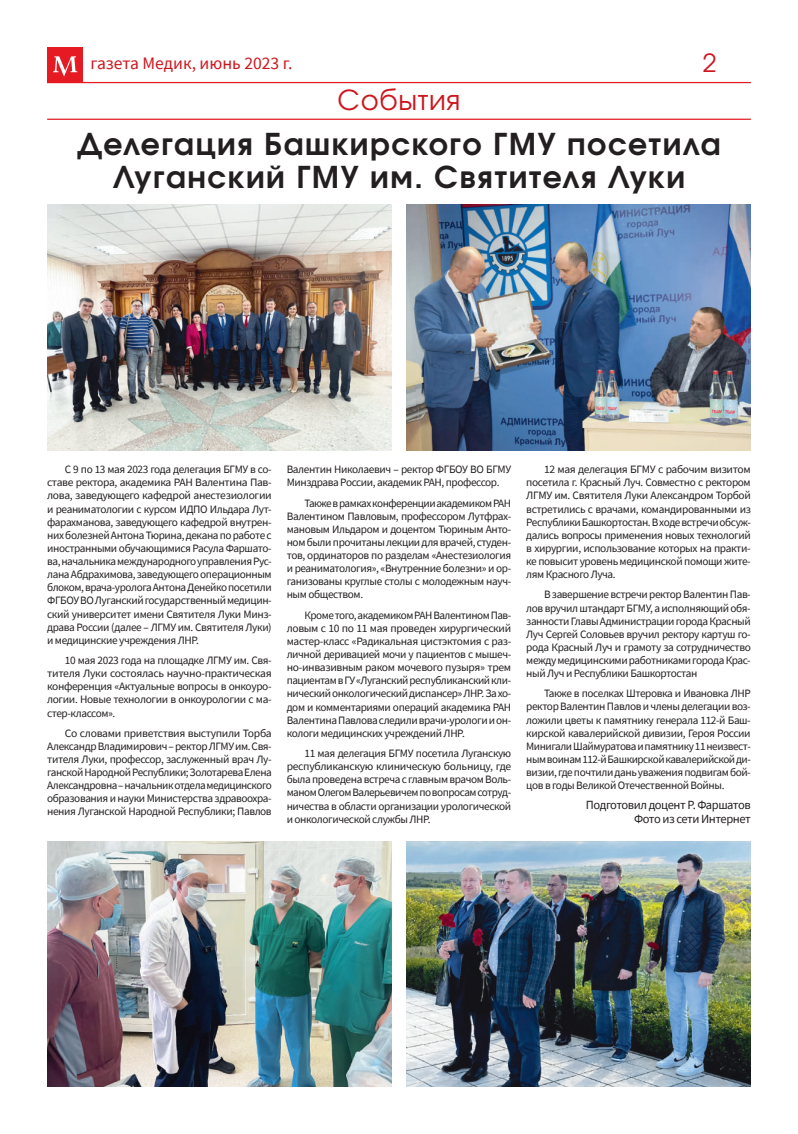
<style>
.page{position:relative;width:798px;height:1134px;background:#fff}
.page>*{position:absolute;margin:0;border:0;box-sizing:border-box;transform-origin:0 0}
.t1{font:700 30px/32.5px "Evolventa";letter-spacing:.05em;color:#231f20;text-align:center}
.t2{font:27.5px "Evolventa";letter-spacing:.025em;color:#cd151d}
.t3{font:25px "Evolventa";color:#cd151d}
.t4{font:17.5px "Source Sans Pro";color:#cd151d}
.t5{font:12.5px/13.1px "Source Sans Pro";letter-spacing:-.035em;color:#231f20;text-align:right}
.t6{font:11.25px/13.1px "Source Sans Pro";letter-spacing:-.035em;color:#231f20;text-align:justify}
</style>
<div class="page">
<div style="left:47px;top:47px;width:36px;height:36px;background:#e51a23"></div>
<svg style="left:53px;top:56px;width:24px;height:21px"></svg>
<hr style="left:47px;top:82px;width:703px;height:1px;background:#e51a23">
<hr style="left:47px;top:119px;width:703px;height:1px;background:#e51a23">
<img style="left:47px;top:205px;width:345px;height:245px">
<img style="left:47px;top:841px;width:345px;height:246px">
<img style="left:406px;top:205px;width:344px;height:245px">
<img style="left:406px;top:841px;width:344px;height:246px">
<h3 class="t4" style="left:90px;top:52px;width:203px">газета Медик, июнь 2023 г.</h3>
<h3 class="t3" style="left:702px;top:48px;width:15px">2</h3>
<h2 class="t2" style="left:337px;top:83px;width:124px">События</h2>
<h1 class="t1" style="left:77px;top:128px;width:644px">Делегация Башкирского ГМУ посетила<br>Луганский ГМУ им. Святителя Луки</h1>
<p class="t6" style="left:47px;top:463px;width:226px;text-indent:18px">С 9 по 13 мая 2023 года делегация БГМУ в со&shy;ставе ректора, академика РАН Валентина Пав&shy;лова, заведующего кафедрой анестезиологии и реаниматологии с курсом ИДПО Ильдара Лут&shy;фарахманова, заведующего кафедрой внутрен&shy;них болезней Антона Тюрина, декана по работе с иностранными обучающимися Расула Фаршато&shy;ва, начальника международного управления Рус&shy;лана Абдрахимова, заведующего операционным блоком, врача-уролога Антона Денейко посетили ФГБОУ ВО Луганский государственный медицин&shy;ский университет имени Святителя Луки Минз&shy;драва России (далее – ЛГМУ им. Святителя Луки) и медицинские учреждения ЛНР.</p>
<p class="t6" style="left:47px;top:654px;width:226px;text-indent:18px">10 мая 2023 года на площадке ЛГМУ им. Свя&shy;тителя Луки состоялась научно-практическая конференция «Актуальные вопросы в онкоуро&shy;логии. Новые технологии в онкоурологии с ма&shy;стер-классом».</p>
<p class="t6" style="left:47px;top:726px;width:226px;text-indent:18px">Со словами приветствия выступили Торба Александр Владимирович – ректор ЛГМУ им. Свя&shy;тителя Луки, профессор, заслуженный врач Лу&shy;ганской Народной Республики; Золотарева Елена Александровна – начальник отдела медицинского образования и науки Министерства здравоохра&shy;нения Луганской Народной Республики; Павлов</p>
<p class="t6" style="left:286px;top:463px;width:226px">Валентин Николаевич – ректор ФГБОУ ВО БГМУ<br>Минздрава России, академик РАН, профессор.</p>
<p class="t6" style="left:286px;top:496px;width:226px;text-indent:18px">Также в рамках конференции академиком РАН Валентином Павловым, профессором Лутфрах&shy;мановым Ильдаром и доцентом Тюриным Анто&shy;ном были прочитаны лекции для врачей, студен&shy;тов, ординаторов по разделам «Анестезиология и реаниматология», «Внутренние болезни» и ор&shy;ганизованы круглые столы с молодежным науч&shy;ным обществом.</p>
<p class="t6" style="left:286px;top:608px;width:226px;text-indent:18px">Кроме того, академиком РАН Валентином Пав&shy;ловым с 10 по 11 мая проведен хирургический мастер-класс «Радикальная цистэктомия с раз&shy;личной деривацией мочи у пациентов с мышеч&shy;но-инвазивным раком мочевого пузыря» трем пациентам в ГУ «Луганский республиканский кли&shy;нический онкологический диспансер» ЛНР. За хо&shy;дом и комментариями операций академика РАН Валентина Павлова следили врачи-урологи и он&shy;кологи медицинских учреждений ЛНР.</p>
<p class="t6" style="left:286px;top:747px;width:226px;text-indent:18px">11 мая делегация БГМУ посетила Луганскую республиканскую клиническую больницу, где была проведена встреча с главным врачом Воль&shy;маном Олегом Валерьевичем по вопросам сотруд&shy;ничества в области организации урологической и онкологической службы ЛНР.</p>
<p class="t6" style="left:526px;top:463px;width:226px;text-indent:18px">12 мая делегация БГМУ с рабочим визитом посетила г. Красный Луч. Совместно с ректором ЛГМУ им. Святителя Луки Александром Торбой встретились с врачами, командированными из Республики Башкортостан. В ходе встречи обсуж&shy;дались вопросы применения новых технологий в хирургии, использование которых на практи&shy;ке повысит уровень медицинской помощи жите&shy;лям Красного Луча.</p>
<p class="t6" style="left:526px;top:588px;width:226px;text-indent:18px">В завершение встречи ректор Валентин Пав&shy;лов вручил штандарт БГМУ, а исполняющий обя&shy;занности Главы Администрации города Красный Луч Сергей Соловьев вручил ректору картуш го&shy;рода Красный Луч и грамоту за сотрудничество между медицинскими работниками города Крас&shy;ный Луч и Республики Башкортостан</p>
<p class="t6" style="left:526px;top:687px;width:226px;text-indent:18px">Также в поселках Штеровка и Ивановка ЛНР ректор Валентин Павлов и члены делегации воз&shy;ложили цветы к памятнику генерала 112-й Баш&shy;кирской кавалерийской дивизии, Героя России Минигали Шаймуратова и памятнику 11 неизвест&shy;ным воинам 112-й Башкирской кавалерийской ди&shy;визии, где почтили дань уважения подвигам бой&shy;цов в годы Великой Отечественной Войны.</p>
<p class="t5" style="left:585px;top:799px;width:166px">Подготовил доцент Р. Фаршатов<br>Фото из сети Интернет</p>
</div>
